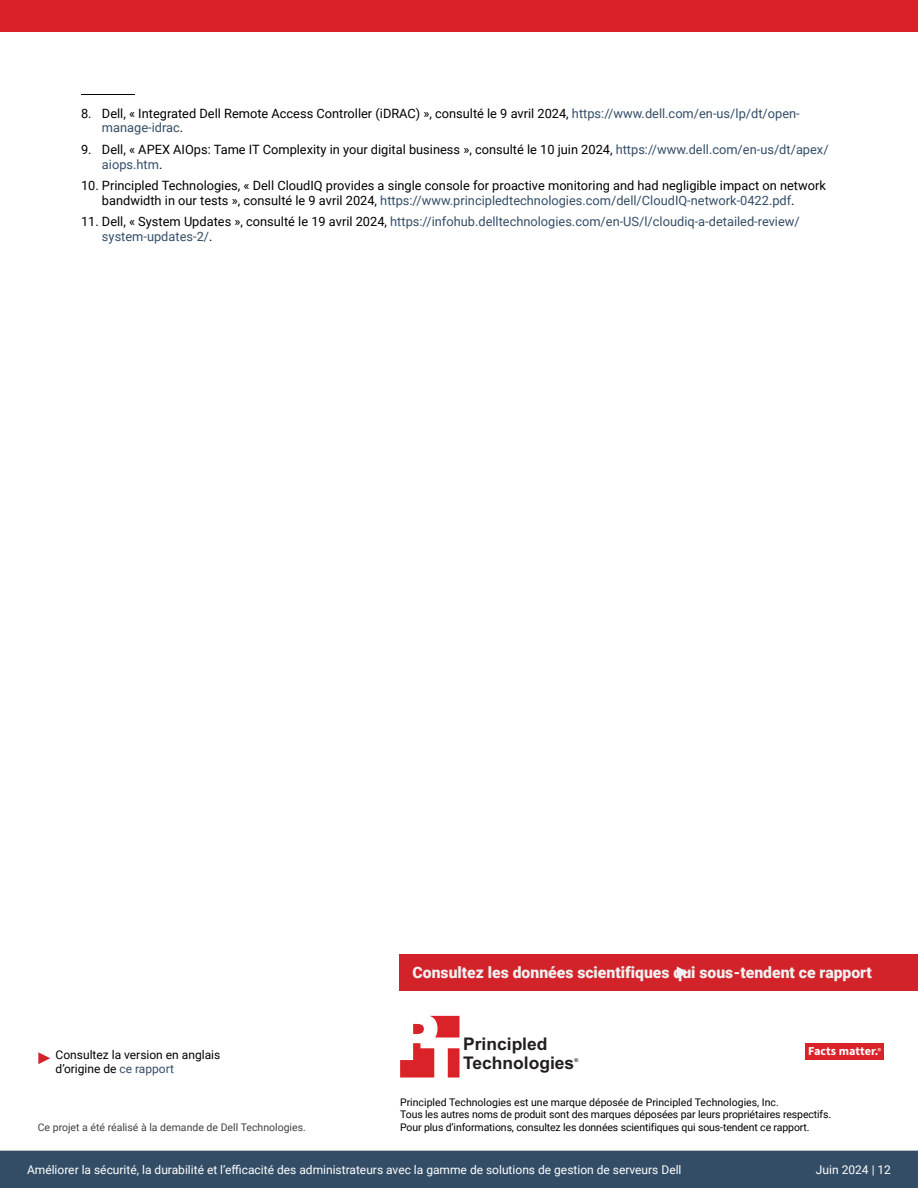
<style>
.page{position:relative;width:918px;height:1188px;background:#fff}
.page>*{position:absolute;margin:0;border:0;box-sizing:border-box;transform-origin:0 0}
.t1{font:700 17.4px/18.6px "Arial";color:#231f20}
.t2{font:900 15.75px "Roboto";color:#f1f1f2}
.t3{font:12.9px/14.7px "Roboto";color:#000}
.t4{font:12.9px/14.7px "Roboto";color:#334d66}
.t5{font:700 12.15px "Source Sans Pro";color:#fff}
.t6{font:12px "Roboto";color:#fff}
.t7{font:12px/14.4px "Roboto";color:#000}
.t8{font:10.5px/12.6px "Roboto";letter-spacing:-.01em;color:#000}
.t9{font:10.5px "Roboto";color:#414042}
.t10{font:700 5.25px "Arial";color:#231f20}
.s1{color:#334d66}
.s2{color:#000}
.s3{font-weight:600;font-size:8.55px}
</style>
<div class="page">
<hr style="left:81px;top:94px;width:54px;height:1px;background:#000">
<svg style="left:400px;top:1016px;width:59px;height:62px"></svg>
<div style="left:805px;top:1043px;width:78px;height:17px;background:#da2229"></div>
<div style="left:399px;top:954px;width:519px;height:37px;background:#d2232a"></div>
<svg style="left:677px;top:966px;width:12px;height:12px"></svg>
<svg style="left:38px;top:1052px;width:12px;height:12px"></svg>
<div style="left:0;top:1151px;width:756px;height:37px;background:#334d66"></div>
<div style="left:756px;top:1151px;width:162px;height:37px;background:#334d66"></div>
<div style="left:0;top:0;width:918px;height:32px;background:#da2128"></div>
<p class="t3" style="left:102px;top:105px;width:699px;text-indent:-21px">8. Dell, « Integrated Dell Remote Access Controller (iDRAC) », consulté le 9 avril 2024, <span class="s1">https://www.dell.com/en-us/lp/dt/open&shy;manage-idrac</span>.</p>
<p class="t3" style="left:102px;top:141px;width:728px;text-indent:-21px">9. Dell, « APEX AIOps: Tame IT Complexity in your digital business », consulté le 10 juin 2024, <span class="s1">https://www.dell.com/en-us/dt/apex/ aiops.htm</span>.</p>
<p class="t3" style="left:102px;top:178px;width:725px;text-indent:-21px">10. Principled Technologies, « Dell CloudIQ provides a single console for proactive monitoring and had negligible impact on network bandwidth in our tests », consulté le 9 avril 2024, <span class="s1">https://www.principledtechnologies.com/dell/CloudIQ-network-0422.pdf</span>.</p>
<p class="t4" style="left:102px;top:214px;width:699px;text-indent:-21px"><span class="s2">11. Dell, « System Updates », consulté le 19 avril 2024,</span> https://infohub.delltechnologies.com/en-US/l/cloudiq-a-detailed-review/ system-updates-2/<span class="s2">.</span></p>
<p class="t7" style="left:56px;top:1047px;width:166px">Consultez la version en anglais d’origine de <span class="s1">ce rapport</span></p>
<p class="t9" style="left:38px;top:1120px;width:270px">Ce projet a été réalisé à la demande de Dell Technologies.</p>
<p class="t2" style="left:413px;top:962px;width:461px">Consultez les données scientifiques qui sous-tendent ce rapport</p>
<h1 class="t1" style="left:463px;top:1036px;width:113px">Principled<br>Technologies</h1>
<p class="t10" style="left:574px;top:1057px;width:5px">®</p>
<p class="t5" style="left:808px;top:1043px;width:74px">Facts matter.<span class="s3">®</span></p>
<p class="t8" style="left:400px;top:1095px;width:433px">Principled Technologies est une marque déposée de Principled Technologies, Inc.<br>Tous les autres noms de produit sont des marques déposées par leurs propriétaires respectifs.<br>Pour plus d’informations, consultez les données scientifiques qui sous-tendent ce rapport.</p>
<p class="t6" style="left:27px;top:1161px;width:656px">Améliorer la sécurité, la durabilité et l’efficacité des administrateurs avec la gamme de solutions de gestion de serveurs Dell</p>
<p class="t6" style="left:816px;top:1161px;width:77px">Juin 2024 | 12</p>
</div>
